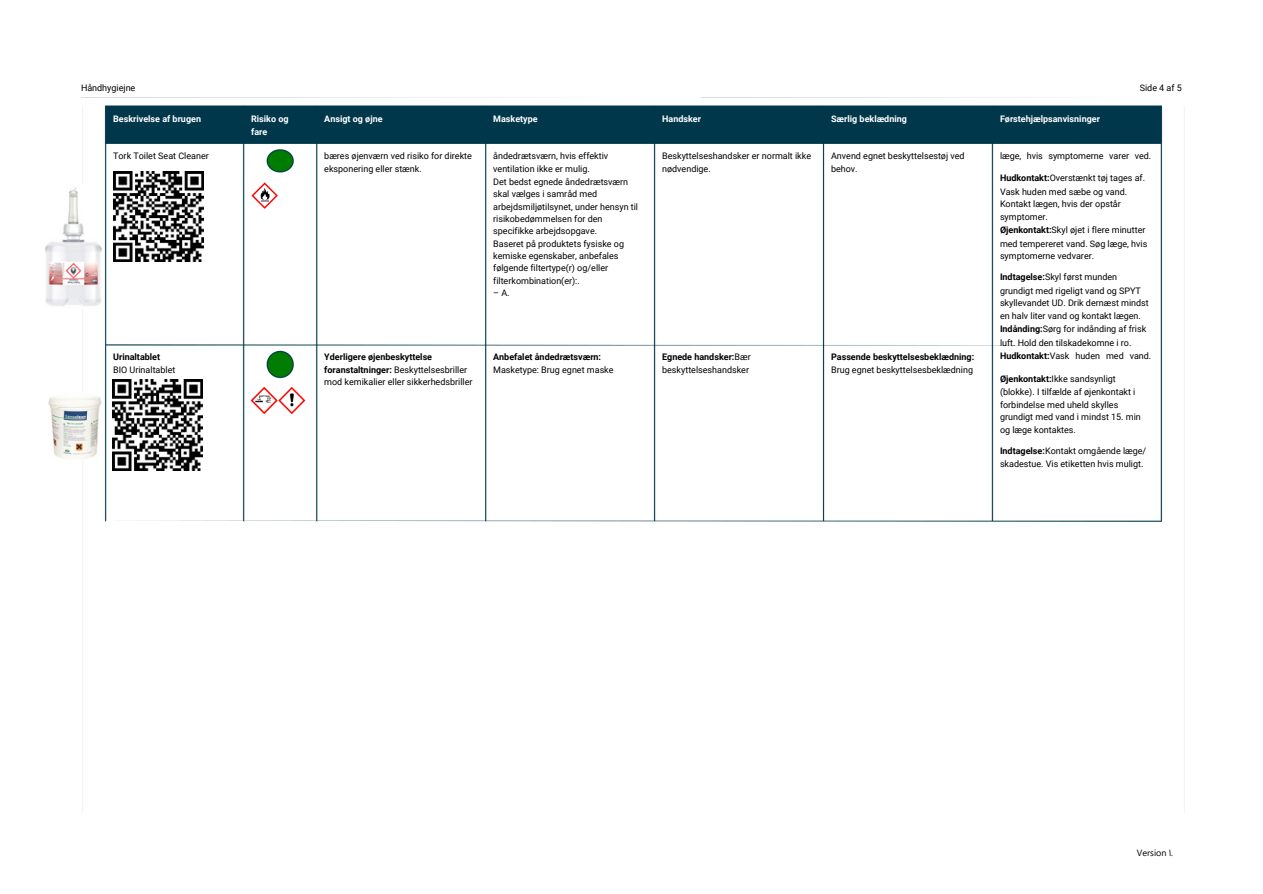
<style>
.page{position:relative;width:1263px;height:894px;background:#fff}
.page>*{position:absolute;margin:0;border:0;box-sizing:border-box;transform-origin:0 0}
.t1{font:9px/12.3px "Roboto";color:#000}
.t2{font:700 9px/12.3px "Roboto";color:#fff}
.t3{font:700 9px/12.3px "Roboto";color:#000}
.t4{font:9px "Segoe UI";color:#000}
.s1{font-weight:700}
.s2{font-weight:400}
</style>
<div class="page">
<img style="left:82px;top:105px;width:1103px;height:708px">
<svg style="left:251px;top:182px;width:27px;height:27px"></svg>
<img style="left:113px;top:172px;width:90px;height:90px">
<img style="left:113px;top:380px;width:90px;height:90px">
<img style="left:244px;top:380px;width:69px;height:41px">
<hr style="left:81px;top:98px;width:620px;height:1px;background:#000">
<hr style="left:701px;top:98px;width:481px;height:1px;background:#000">
<img style="left:45px;top:186px;width:58px;height:122px">
<img style="left:48px;top:392px;width:55px;height:68px">
<p class="t1" style="left:81px;top:81px;width:56px">Håndhygiejne</p>
<h1 class="t2" style="left:113px;top:112px;width:89px">Beskrivelse af brugen</h1>
<h1 class="t1" style="left:113px;top:150px;width:97px">Tork Toilet Seat Cleaner</h1>
<p class="t1" style="left:113px;top:351px;width:64px"><span class="s1">Urinaltablet<br></span>BIO Urinaltablet</p>
<p class="t2" style="left:251px;top:113px;width:39px">Risiko og fare</p>
<p class="t2" style="left:324px;top:112px;width:60px">Ansigt og øjne</p>
<p class="t1" style="left:324px;top:150px;width:149px">bæres øjenværn ved risiko for direkte</p>
<p class="t1" style="left:324px;top:163px;width:99px">eksponering eller stænk.</p>
<p class="t2" style="left:493px;top:112px;width:46px">Masketype</p>
<p class="t1" style="left:493px;top:150px;width:117px">åndedrætsværn, hvis effektiv</p>
<p class="t1" style="left:493px;top:163px;width:98px">ventilation ikke er mulig.</p>
<p class="t1" style="left:493px;top:175px;width:136px">Det bedst egnede åndedrætsværn</p>
<p class="t1" style="left:493px;top:188px;width:106px">skal vælges i samråd med</p>
<p class="t1" style="left:493px;top:200px;width:146px">arbejdsmiljøtilsynet, under hensyn til</p>
<p class="t1" style="left:493px;top:213px;width:111px">risikobedømmelsen for den</p>
<p class="t1" style="left:493px;top:225px;width:105px">specifikke arbejdsopgave.</p>
<p class="t1" style="left:493px;top:237px;width:132px">Baseret på produktets fysiske og</p>
<p class="t1" style="left:493px;top:250px;width:127px">kemiske egenskaber, anbefales</p>
<p class="t1" style="left:493px;top:262px;width:116px">følgende filtertype(r) og/eller</p>
<p class="t1" style="left:493px;top:274px;width:88px">filterkombination(er):.</p>
<h1 class="t1" style="left:493px;top:287px;width:18px">– A.</h1>
<h1 class="t1" style="left:324px;top:351px;width:150px"><span class="s1">Yderligere øjenbeskyttelse foranstaltninger:</span> Beskyttelsesbriller mod kemikalier eller sikkerhedsbriller</h1>
<p class="t1" style="left:493px;top:351px;width:122px"><span class="s1">Anbefalet åndedrætsværn:<br></span>Masketype: Brug egnet maske</p>
<p class="t2" style="left:662px;top:112px;width:40px">Handsker</p>
<p class="t1" style="left:662px;top:150px;width:151px">Beskyttelseshandsker er normalt ikke</p>
<h1 class="t1" style="left:662px;top:163px;width:50px">nødvendige.</h1>
<p class="t2" style="left:831px;top:112px;width:77px">Særlig beklædning</p>
<p class="t1" style="left:831px;top:150px;width:135px">Anvend egnet beskyttelsestøj ved</p>
<p class="t1" style="left:831px;top:163px;width:28px">behov.</p>
<p class="t1" style="left:662px;top:351px;width:90px"><span class="s1">Egnede handsker:</span>Bær beskyttelseshandsker</p>
<h1 class="t3" style="left:831px;top:351px;width:145px">Passende beskyttelsesbeklædning:<br><span class="s2">Brug egnet beskyttelsesbeklædning</span></h1>
<p class="t1" style="left:1140px;top:81px;width:44px">Side 4 af 5</p>
<p class="t2" style="left:1000px;top:112px;width:101px">Førstehjælpsanvisninger</p>
<p class="t1" style="left:1000px;top:150px;width:153px">læge, hvis symptomerne varer ved.</p>
<p class="t1" style="left:1000px;top:172px;width:147px"><span class="s1">Hudkontakt:</span>Overstænkt tøj tages af.</p>
<p class="t1" style="left:1000px;top:186px;width:129px">Vask huden med sæbe og vand.</p>
<p class="t1" style="left:1000px;top:198px;width:122px">Kontakt lægen, hvis der opstår</p>
<p class="t1" style="left:1000px;top:210px;width:49px">symptomer.</p>
<p class="t1" style="left:1000px;top:224px;width:147px"><span class="s1">Øjenkontakt:</span>Skyl øjet i flere minutter</p>
<p class="t1" style="left:1000px;top:237px;width:149px">med tempereret vand. Søg læge, hvis</p>
<p class="t1" style="left:1000px;top:250px;width:96px">symptomerne vedvarer.</p>
<p class="t1" style="left:1000px;top:271px;width:119px"><span class="s1">Indtagelse:</span>Skyl først munden</p>
<p class="t1" style="left:1000px;top:285px;width:142px">grundigt med rigeligt vand og SPYT</p>
<p class="t1" style="left:1000px;top:297px;width:150px">skyllevandet UD. Drik dernæst mindst</p>
<p class="t1" style="left:1000px;top:309px;width:142px">en halv liter vand og kontakt lægen.</p>
<p class="t1" style="left:1000px;top:323px;width:148px"><span class="s1">Indånding:</span>Sørg for indånding af frisk</p>
<p class="t1" style="left:1000px;top:336px;width:133px">luft. Hold den tilskadekomne i ro.</p>
<p class="t1" style="left:1000px;top:350px;width:153px"><span class="s1">Hudkontakt:</span>Vask huden med vand.</p>
<p class="t1" style="left:1000px;top:372px;width:117px"><span class="s1">Øjenkontakt:</span>Ikke sandsynligt</p>
<p class="t1" style="left:1000px;top:386px;width:137px">(blokke). I tilfælde af øjenkontakt i</p>
<p class="t1" style="left:1000px;top:398px;width:120px">forbindelse med uheld skylles</p>
<p class="t1" style="left:1000px;top:411px;width:142px">grundigt med vand i mindst 15. min</p>
<p class="t1" style="left:1000px;top:423px;width:77px">og læge kontaktes.</p>
<p class="t1" style="left:1000px;top:444px;width:148px"><span class="s1">Indtagelse:</span>Kontakt omgående læge/</p>
<p class="t1" style="left:1000px;top:458px;width:145px">skadestue. Vis etiketten hvis muligt.</p>
<p class="t4" style="left:1137px;top:844px;width:38px">Version ١.</p>
</div>
